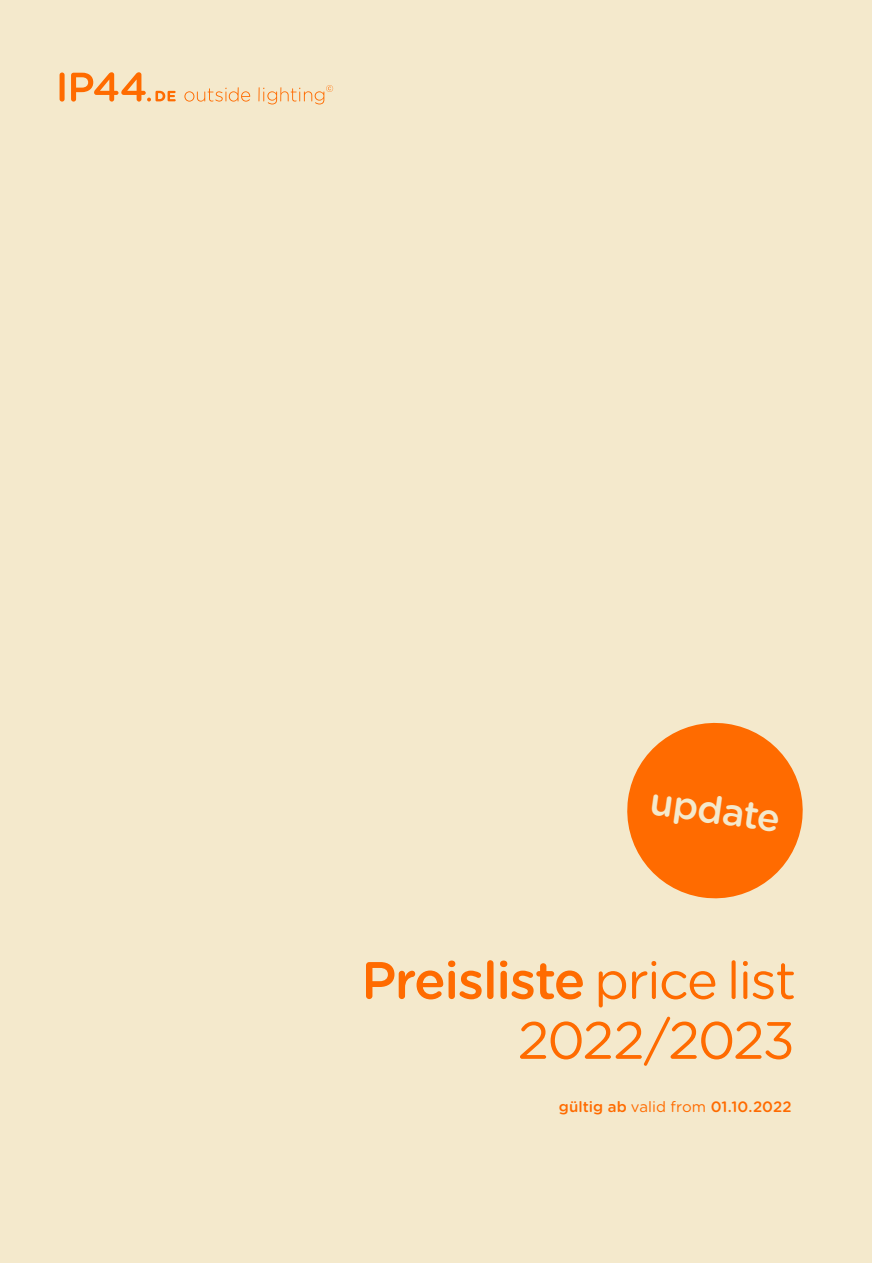
<style>
.page{position:relative;width:872px;height:1263px;background:#f4e9cc}
.page>*{position:absolute;margin:0;border:0;box-sizing:border-box;transform-origin:0 0}
.t1{font:52.5px/60px "Gotham Rounded";letter-spacing:-.035em;color:#ff6b00;text-align:right}
.t2{font:500 38.25px "Gotham Rounded";color:#f4e9cc}
.t3{font:500 15px "Gotham Rounded";letter-spacing:.005em;color:#ff6b00}
.s1{font-weight:500}
.s2{font-weight:400}
</style>
<div class="page">
<div style="left:60px;top:72px;width:5px;height:30px;background:#ff6b00;border-radius:2px"></div>
<svg style="left:71px;top:72px;width:105px;height:30px"></svg>
<svg style="left:184px;top:87px;width:66px;height:15px"></svg>
<svg style="left:258px;top:85px;width:75px;height:19px"></svg>
<svg style="left:627px;top:722px;width:176px;height:177px"></svg>
<p class="t2" style="left:654px;top:774px;width:133px;rotate:8deg">update</p>
<p class="t1" style="left:361px;top:948px;width:436px"><span class="s1">Preisliste</span> price list<br>2022/2023</p>
<p class="t3" style="left:559px;top:1096px;width:234px">gültig ab <span class="s2">valid from</span> 01.10.2022</p>
</div>
